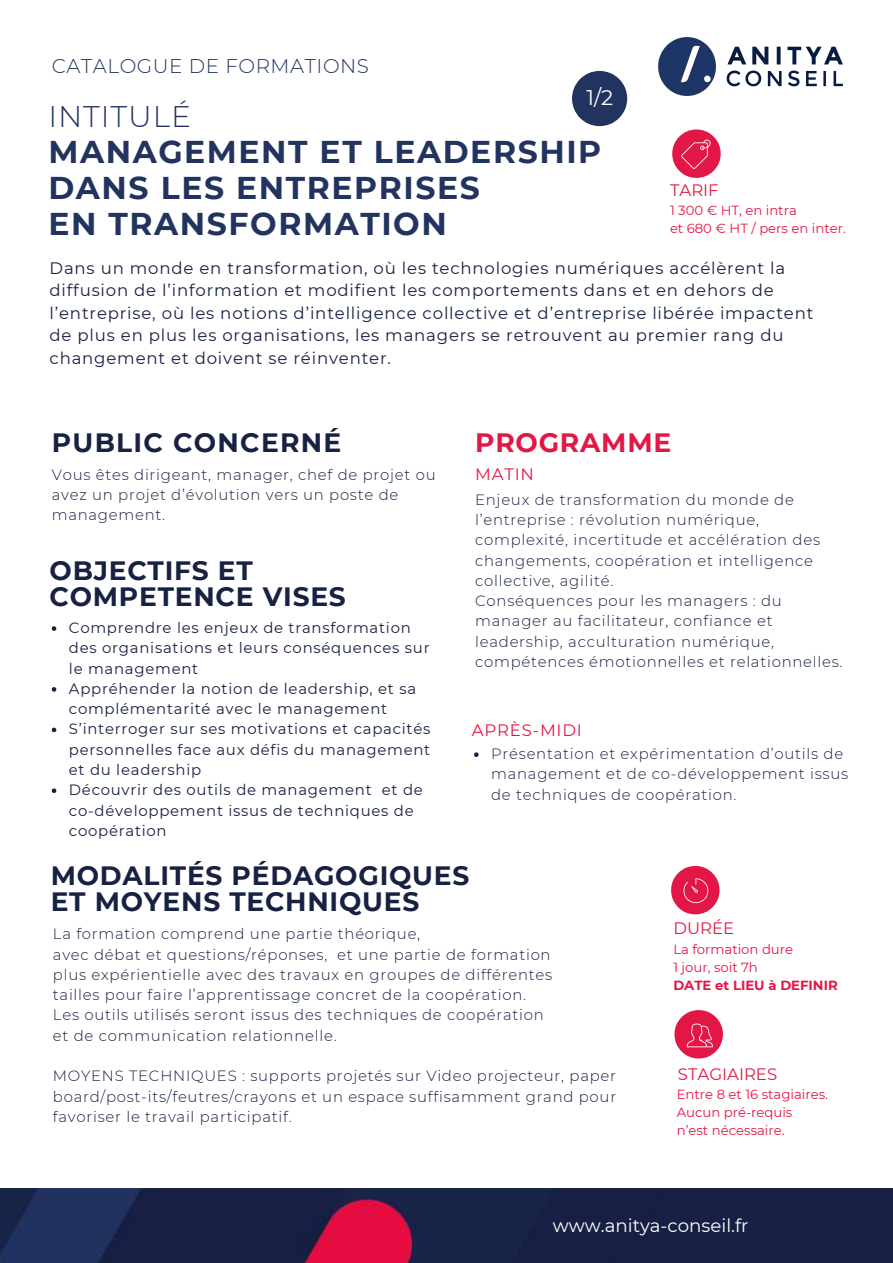
<style>
.page{position:relative;width:893px;height:1263px;background:#fff}
.page>*{position:absolute;margin:0;border:0;box-sizing:border-box;transform-origin:0 0}
.t1{font:700 31.5px/36px "Montserrat";letter-spacing:.05em;color:#22335f}
.t2{font:300 29.85px "Montserrat";letter-spacing:.03em;color:#22335f}
.t3{font:700 26.55px/26px "Montserrat";letter-spacing:.03em;color:#172142}
.t4{font:700 26.55px "Montserrat";letter-spacing:.05em;color:#172142}
.t5{font:700 26.55px "Montserrat";letter-spacing:.03em;color:#e31745}
.t6{font:21.15px "Montserrat";color:#fff}
.t7{font:300 19.8px "Montserrat";letter-spacing:.03em;color:#22335f}
.t8{font:18.15px "Montserrat";color:#fff}
.t9{font:16.5px/22.5px "Montserrat";letter-spacing:.05em;color:#172142}
.t10{font:16.5px "Montserrat";color:#e31745}
.t11{font:16.5px "Montserrat";letter-spacing:.05em;color:#e31745}
.t12{font:300 14.85px/20.2px "Montserrat";letter-spacing:.05em;color:#172142}
.t13{font:14.85px/20.2px "Montserrat";letter-spacing:.05em;color:#172142}
.t14{font:13.2px/18px "Montserrat";color:#e31745}
.t15{font:700 13.2px "Montserrat";color:#e31745}
</style>
<div class="page">
<img style="left:659px;top:37px;width:183px;height:59px">
<svg style="left:474px;top:752px;width:5px;height:5px"></svg>
<svg style="left:672px;top:129px;width:49px;height:49px"></svg>
<svg style="left:671px;top:866px;width:48px;height:48px"></svg>
<svg style="left:674px;top:1010px;width:49px;height:48px"></svg>
<img style="left:0;top:1188px;width:893px;height:75px">
<svg style="left:52px;top:626px;width:4px;height:5px"></svg>
<svg style="left:52px;top:687px;width:4px;height:5px"></svg>
<svg style="left:52px;top:728px;width:4px;height:4px"></svg>
<svg style="left:52px;top:788px;width:4px;height:5px"></svg>
<svg style="left:572px;top:71px;width:55px;height:55px"></svg>
<h3 class="t7" style="left:52px;top:54px;width:319px">CATALOGUE DE FORMATIONS</h3>
<h2 class="t2" style="left:48px;top:98px;width:144px">INTITULÉ</h2>
<h1 class="t1" style="left:48px;top:133px;width:554px">MANAGEMENT ET LEADERSHIP<br>DANS LES ENTREPRISES<br>EN TRANSFORMATION</h1>
<h3 class="t6" style="left:586px;top:84px;width:28px">1/2</h3>
<p class="t10" style="left:670px;top:180px;width:50px">TARIF</p>
<p class="t14" style="left:670px;top:201px;width:177px">1 300 € HT, en intra<br>et 680 € HT / pers en inter.</p>
<p class="t9" style="left:50px;top:257px;width:765px">Dans un monde en transformation, où les technologies numériques accélèrent la diffusion de l’information et modifient les comportements dans et en dehors de l’entreprise, où les notions d’intelligence collective et d’entreprise libérée impactent de plus en plus les organisations, les managers se retrouvent au premier rang du changement et doivent se réinventer.</p>
<h3 class="t4" style="left:52px;top:426px;width:291px">PUBLIC CONCERNÉ</h3>
<p class="t12" style="left:52px;top:464px;width:385px">Vous êtes dirigeant, manager, chef de projet ou avez un projet d’évolution vers un poste de management.</p>
<h3 class="t3" style="left:50px;top:557px;width:298px">OBJECTIFS ET<br>COMPETENCE VISES</h3>
<p class="t13" style="left:69px;top:618px;width:363px">Comprendre les enjeux de transformation des organisations et leurs conséquences sur le management<br>Appréhender la notion de leadership, et sa complémentarité avec le management S’interroger sur ses motivations et capacités personnelles face aux défis du management et du leadership<br>Découvrir des outils de management et de co-développement issus de techniques de coopération</p>
<h3 class="t5" style="left:475px;top:426px;width:198px">PROGRAMME</h3>
<p class="t10" style="left:475px;top:464px;width:60px">MATIN</p>
<p class="t12" style="left:475px;top:489px;width:369px">Enjeux de transformation du monde de l’entreprise : révolution numérique, complexité, incertitude et accélération des changements, coopération et intelligence collective, agilité.<br>Conséquences pour les managers : du manager au facilitateur, confiance et leadership, acculturation numérique, compétences émotionnelles et relationnelles.</p>
<p class="t11" style="left:472px;top:720px;width:112px">APRÈS-MIDI</p>
<p class="t12" style="left:491px;top:744px;width:359px">Présentation et expérimentation d’outils de management et de co-développement issus de techniques de coopération.</p>
<h3 class="t3" style="left:51px;top:862px;width:420px">MODALITÉS PÉDAGOGIQUES<br>ET MOYENS TECHNIQUES</h3>
<p class="t12" style="left:53px;top:924px;width:501px">La formation comprend une partie théorique,<br>avec débat et questions/réponses, et une partie de formation plus expérientielle avec des travaux en groupes de différentes tailles pour faire l’apprentissage concret de la coopération.<br>Les outils utilisés seront issus des techniques de coopération et de communication relationnelle.</p>
<p class="t12" style="left:53px;top:1066px;width:565px;text-align:justify">MOYENS TECHNIQUES : supports projetés sur Video projecteur, paper board/post-its/feutres/crayons et un espace suffisamment grand pour favoriser le travail participatif.</p>
<p class="t10" style="left:673px;top:917px;width:62px">DURÉE</p>
<p class="t14" style="left:673px;top:940px;width:121px">La formation dure<br>1 jour, soit 7h</p>
<p class="t15" style="left:673px;top:977px;width:166px">DATE et LIEU à DEFINIR</p>
<p class="t10" style="left:678px;top:1064px;width:101px">STAGIAIRES</p>
<p class="t14" style="left:677px;top:1085px;width:153px">Entre 8 et 16 stagiaires.<br>Aucun pré-requis<br>n’est nécessaire.</p>
<p class="t8" style="left:553px;top:1214px;width:197px">www.anitya-conseil.fr</p>
</div>
